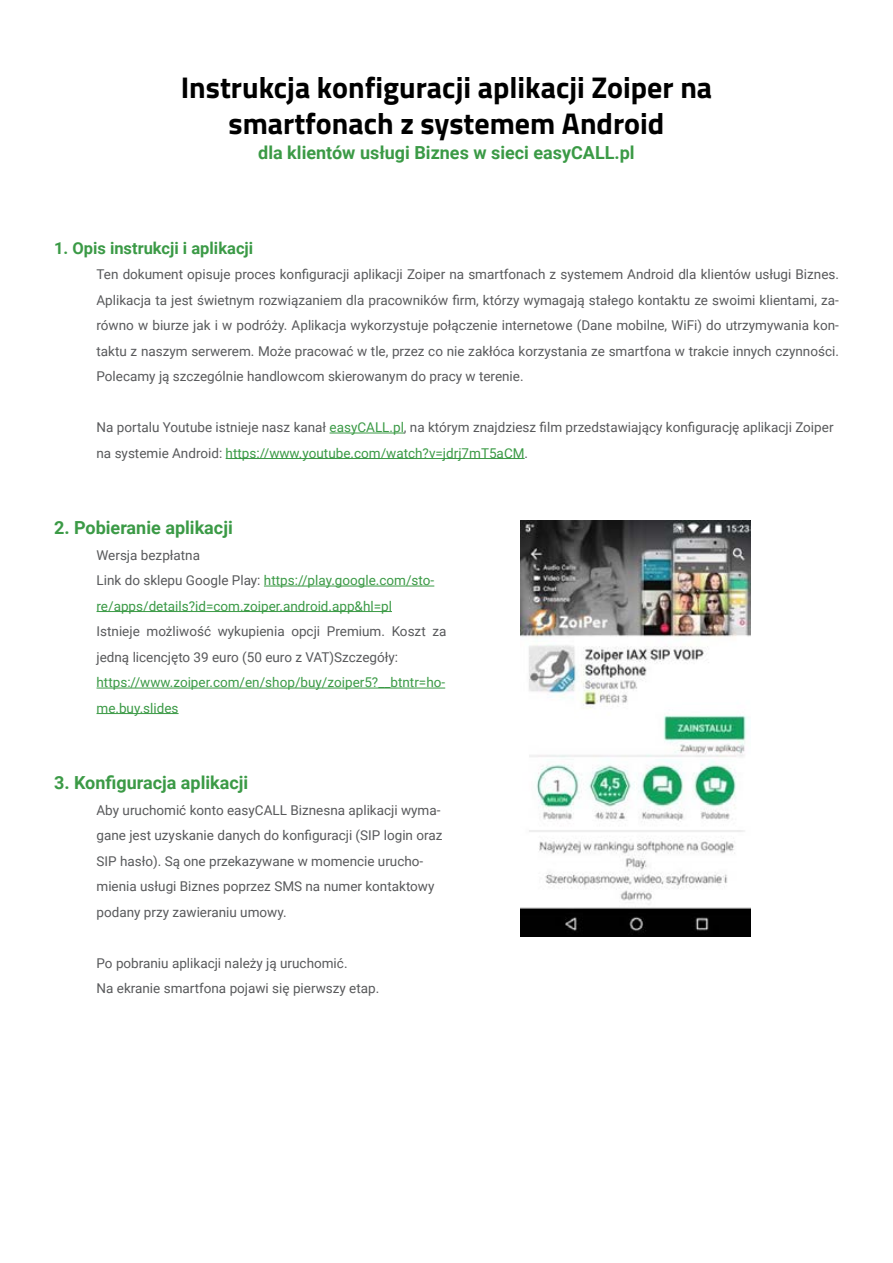
<style>
.page{position:relative;width:893px;height:1263px;background:#fff}
.page>*{position:absolute;margin:0;border:0;box-sizing:border-box;transform-origin:0 0}
.t1{font:700 30px "Titillium Web";color:#000}
.H2{font:700 18px "Roboto";color:#3b9a46}
.H2-2{font:700 16.5px "Roboto";color:#3b9a46}
.t2{font:13.5px/25.5px "Roboto";color:#58595b}
.t3{font:13.5px/25.5px "Roboto";color:#3b9a46}
.s1{color:#3b9a46}
.s2{color:#58595b}
</style>
<div class="page">
<hr style="left:330px;top:433px;width:74px;height:1px;background:#3b9a46">
<hr style="left:226px;top:458px;width:299px;height:1px;background:#3b9a46">
<hr style="left:264px;top:586px;width:170px;height:1px;background:#3b9a46">
<hr style="left:97px;top:611px;width:295px;height:1px;background:#3b9a46">
<hr style="left:97px;top:688px;width:348px;height:1px;background:#3b9a46">
<hr style="left:97px;top:713px;width:82px;height:1px;background:#3b9a46">
<img style="left:521px;top:521px;width:230px;height:416px">
<h1 class="t1" style="left:181px;top:64px;width:533px">Instrukcja konfiguracji aplikacji Zoiper na</h1>
<h1 class="t1" style="left:229px;top:100px;width:437px">smartfonach z systemem Android</h1>
<h1 class="H2" style="left:258px;top:140px;width:378px">dla klientów usługi Biznes w sieci easyCALL.pl</h1>
<h1 class="H2-2" style="left:54px;top:236px;width:201px">1. Opis instrukcji i aplikacji</h1>
<p class="t2" style="left:97px;top:261px;width:744px;text-align:justify">Ten dokument opisuje proces konfiguracji aplikacji Zoiper na smartfonach z systemem Android dla klientów usługi Biznes.<br>Aplikacja ta jest świetnym rozwiązaniem dla pracowników firm, którzy wymagają stałego kontaktu ze swoimi klientami, za&shy;równo w biurze jak i w podróży. Aplikacja wykorzystuje połączenie internetowe (Dane mobilne, WiFi) do utrzymywania kon&shy;taktu z naszym serwerem. Może pracować w tle, przez co nie zakłóca korzystania ze smartfona w trakcie innych czynności.<br>Polecamy ją szczególnie handlowcom skierowanym do pracy w terenie.</p>
<p class="t2" style="left:97px;top:414px;width:738px">Na portalu Youtube istnieje nasz kanał <span class="s1">easyCALL.pl</span>, na którym znajdziesz film przedstawiający konfigurację aplikacji Zoiper na systemie Android: <span class="s1">https://www.youtube.com/watch?v=jdrj7mT5aCM</span>.</p>
<h1 class="H2" style="left:54px;top:515px;width:180px">2. Pobieranie aplikacji</h1>
<p class="t2" style="left:97px;top:541px;width:105px">Wersja bezpłatna</p>
<p class="t3" style="left:97px;top:567px;width:339px"><span class="s2">Link do sklepu Google Play:</span> https://play.google.com/sto&shy;re/apps/details?id=com.zoiper.android.app&amp;hl=pl</p>
<p class="t2" style="left:97px;top:618px;width:351px">Istnieje możliwość wykupienia opcji Premium. Koszt za jedną licencjęto 39 euro (50 euro z VAT)Szczegóły:</p>
<p class="t3" style="left:97px;top:669px;width:350px">https://www.zoiper.com/en/shop/buy/zoiper5?__btntr=ho&shy;me.buy.slides</p>
<h1 class="H2" style="left:54px;top:770px;width:196px">3. Konfiguracja aplikacji</h1>
<p class="t2" style="left:97px;top:796px;width:347px">Aby uruchomić konto easyCALL Biznesna aplikacji wyma&shy;gane jest uzyskanie danych do konfiguracji (SIP login oraz SIP hasło). Są one przekazywane w momencie urucho&shy;mienia usługi Biznes poprzez SMS na numer kontaktowy podany przy zawieraniu umowy.</p>
<p class="t2" style="left:97px;top:949px;width:253px">Po pobraniu aplikacji należy ją uruchomić.</p>
<p class="t2" style="left:97px;top:975px;width:284px">Na ekranie smartfona pojawi się pierwszy etap.</p>
</div>
